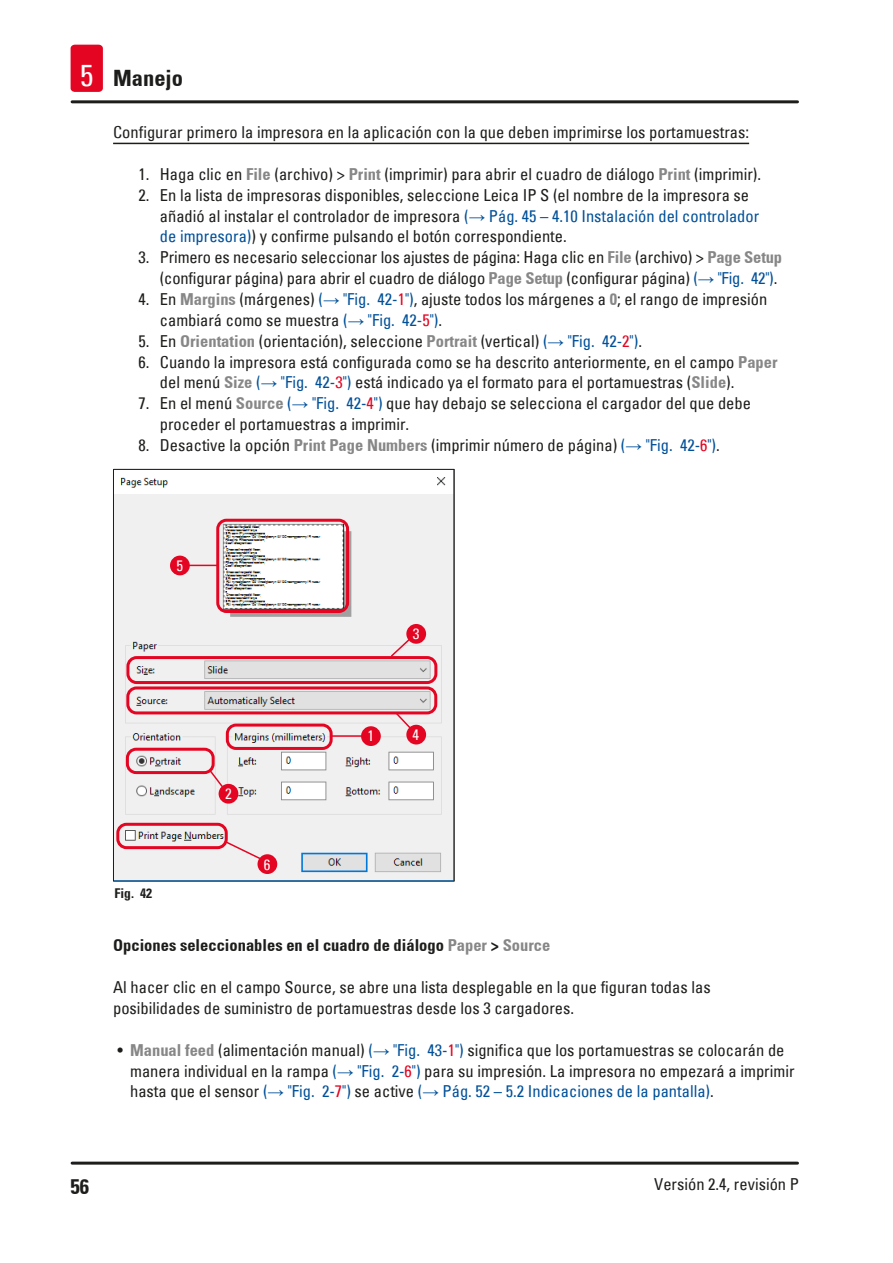
<style>
.page{position:relative;width:893px;height:1263px;background:#fff}
.page>*{position:absolute;margin:0;border:0;box-sizing:border-box;transform-origin:0 0}
.t1{font:700 condensed 22.5px "Univers";color:#1d1d1b}
.t2{font:700 condensed 21px "Univers";color:#1d1d1b}
.Description_text{font:condensed 16.5px/20.9px "Univers";color:#1d1d1b}
.I_Topic{font:condensed 16.5px "Univers";color:#1d1d1b}
.Subheading{font:700 condensed 16.5px "Univers";color:#1d1d1b}
.t3{font:condensed 15px "Univers";color:#fff}
.t4{font:700 condensed 13.5px "Univers";color:#1d1d1b}
.s1{font-weight:400;font-size:30px;color:#fff}
.s2{font-weight:700;color:#878787}
.s3{color:#005099}
.s4{font-family:"Arial";font-stretch:normal;color:#005099}
.s5{color:#e40522}
.s6{color:#878787}
</style>
<div class="page">
<hr style="left:72px;top:1161px;width:725px;height:3px;background:#1d1d1b">
<hr style="left:72px;top:100px;width:725px;height:3px;background:#1d1d1b">
<div style="left:71px;top:45px;width:32px;height:47px;background:#e40522;border-radius:4px"></div>
<hr style="left:113px;top:143px;width:636px;height:1px;background:#1d1d1b">
<img style="left:115px;top:477px;width:338px;height:402px">
<div style="left:126px;top:656px;width:311px;height:28px;border:3px solid #e40522;border-radius:9px"></div>
<div style="left:126px;top:686px;width:311px;height:28px;border:3px solid #e40522;border-radius:9px"></div>
<div style="left:126px;top:748px;width:89px;height:26px;border:3px solid #e40522;border-radius:9px"></div>
<div style="left:226px;top:723px;width:107px;height:27px;border:3px solid #e40522;border-radius:9px"></div>
<div style="left:216px;top:519px;width:133px;height:94px;border:3px solid #e40522;border-radius:9px"></div>
<div style="left:361px;top:726px;width:20px;height:20px;background:#e40522;border-radius:50%"></div>
<hr style="left:332px;top:735px;width:29px;height:2px;background:#e40522">
<svg style="left:190px;top:565px;width:28px;height:1px"></svg>
<div style="left:219px;top:784px;width:19px;height:20px;background:#e40522;border-radius:50%"></div>
<svg style="left:208px;top:769px;width:17px;height:20px"></svg>
<svg style="left:394px;top:711px;width:18px;height:18px"></svg>
<svg style="left:389px;top:637px;width:23px;height:21px"></svg>
<div style="left:406px;top:624px;width:20px;height:20px;background:#e40522;border-radius:50%"></div>
<div style="left:406px;top:725px;width:20px;height:19px;background:#e40522;border-radius:50%"></div>
<div style="left:170px;top:556px;width:20px;height:19px;background:#e40522;border-radius:50%"></div>
<div style="left:116px;top:823px;width:112px;height:26px;border:3px solid #e40522;border-radius:9px"></div>
<div style="left:257px;top:854px;width:20px;height:20px;background:#e40522;border-radius:50%"></div>
<svg style="left:224px;top:840px;width:38px;height:21px"></svg>
<div style="left:113px;top:469px;width:342px;height:412px;border:1px solid #1d1d1b"></div>
<h1 class="t1" style="left:80px;top:65px;width:105px"><span class="s1">5</span> Manejo</h1>
<p class="I_Topic" style="left:113px;top:122px;width:637px">Configurar primero la impresora en la aplicación con la que deben imprimirse los portamuestras:</p>
<p class="Description_text" style="left:139px;top:163px;width:624px">1. Haga clic en <span class="s2">File</span> (archivo) &gt; <span class="s2">Print</span> (imprimir) para abrir el cuadro de diálogo <span class="s2">Print</span> (imprimir).</p>
<p class="Description_text" style="left:160px;top:184px;width:601px;text-indent:-21px">2. En la lista de impresoras disponibles, seleccione Leica IP S (el nombre de la impresora se añadió al instalar el controlador de impresora <span class="s3">(</span><span class="s4">→</span> <span class="s3">Pág. 45 – 4.10 Instalación del controlador de impresora)</span>) y confirme pulsando el botón correspondiente.</p>
<p class="Description_text" style="left:139px;top:247px;width:645px;text-align:right">3. Primero es necesario seleccionar los ajustes de página: Haga clic en <span class="s2">File</span> (archivo) &gt; <span class="s2">Page Setup </span>(configurar página) para abrir el cuadro de diálogo <span class="s2">Page Setup</span> (configurar página) <span class="s3">(</span><span class="s4">→</span> <span class="s3">"Fig. 42")</span>.</p>
<p class="Description_text" style="left:160px;top:288px;width:609px;text-indent:-21px">4. En <span class="s2">Margins</span> (márgenes) <span class="s3">(</span><span class="s4">→</span> <span class="s3">"Fig. 42‑</span><span class="s5">1</span><span class="s3">")</span>, ajuste todos los márgenes a <span class="s2">0</span>; el rango de impresión cambiará como se muestra <span class="s3">(</span><span class="s4">→</span> <span class="s3">"Fig. 42‑</span><span class="s5">5</span><span class="s3">")</span>.</p>
<p class="Description_text" style="left:139px;top:330px;width:505px">5. En <span class="s2">Orientation</span> (orientación), seleccione <span class="s2">Portrait</span> (vertical) <span class="s3">(</span><span class="s4">→</span> <span class="s3">"Fig. 42‑</span><span class="s5">2</span><span class="s3">")</span>.</p>
<p class="Description_text" style="left:160px;top:351px;width:619px;text-indent:-21px">6. Cuando la impresora está configurada como se ha descrito anteriormente, en el campo <span class="s2">Paper </span>del menú <span class="s2">Size</span> <span class="s3">(</span><span class="s4">→</span> <span class="s3">"Fig. 42‑</span><span class="s5">3</span><span class="s3">")</span> está indicado ya el formato para el portamuestras (<span class="s2">Slide</span>).</p>
<p class="Description_text" style="left:160px;top:393px;width:593px;text-indent:-21px">7. En el menú <span class="s2">Source</span> <span class="s3">(</span><span class="s4">→</span> <span class="s3">"Fig. 42‑</span><span class="s5">4</span><span class="s3">")</span> que hay debajo se selecciona el cargador del que debe proceder el portamuestras a imprimir.</p>
<p class="Description_text" style="left:139px;top:434px;width:583px">8. Desactive la opción <span class="s2">Print Page Numbers</span> (imprimir número de página) <span class="s3">(</span><span class="s4">→</span> <span class="s3">"Fig. 42‑</span><span class="s5">6</span><span class="s3">")</span>.</p>
<p class="t3" style="left:176px;top:556px;width:8px">5</p>
<p class="t4" style="left:115px;top:885px;width:39px">Fig. 42</p>
<p class="t3" style="left:225px;top:784px;width:8px">2</p>
<p class="t3" style="left:264px;top:855px;width:8px">6</p>
<p class="t3" style="left:367px;top:726px;width:8px">1</p>
<p class="t3" style="left:413px;top:624px;width:8px">3</p>
<p class="t3" style="left:412px;top:725px;width:8px">4</p>
<p class="Subheading" style="left:113px;top:935px;width:439px">Opciones seleccionables en el cuadro de diálogo <span class="s6">Paper</span> &gt; <span class="s6">Source</span></p>
<p class="Description_text" style="left:113px;top:976px;width:599px">Al hacer clic en el campo Source, se abre una lista desplegable en la que figuran todas las posibilidades de suministro de portamuestras desde los 3 cargadores.</p>
<p class="Description_text" style="left:130px;top:1039px;width:666px;text-indent:-13px">• <span class="s2">Manual feed</span> (alimentación manual) <span class="s3">(</span><span class="s4">→</span> <span class="s3">"Fig. 43‑</span><span class="s5">1</span><span class="s3">")</span> significa que los portamuestras se colocarán de manera individual en la rampa <span class="s3">(</span><span class="s4">→</span> <span class="s3">"Fig. 2‑</span><span class="s5">6</span><span class="s3">")</span> para su impresión. La impresora no empezará a imprimir hasta que el sensor <span class="s3">(</span><span class="s4">→</span> <span class="s3">"Fig. 2‑</span><span class="s5">7</span><span class="s3">")</span> se active <span class="s3">(</span><span class="s4">→</span> <span class="s3">Pág. 52 – 5.2 Indicaciones de la pantalla)</span>.</p>
<p class="t2" style="left:71px;top:1173px;width:20px">56</p>
<p class="Description_text" style="left:654px;top:1173px;width:146px">Versión 2.4, revisión P</p>
</div>
